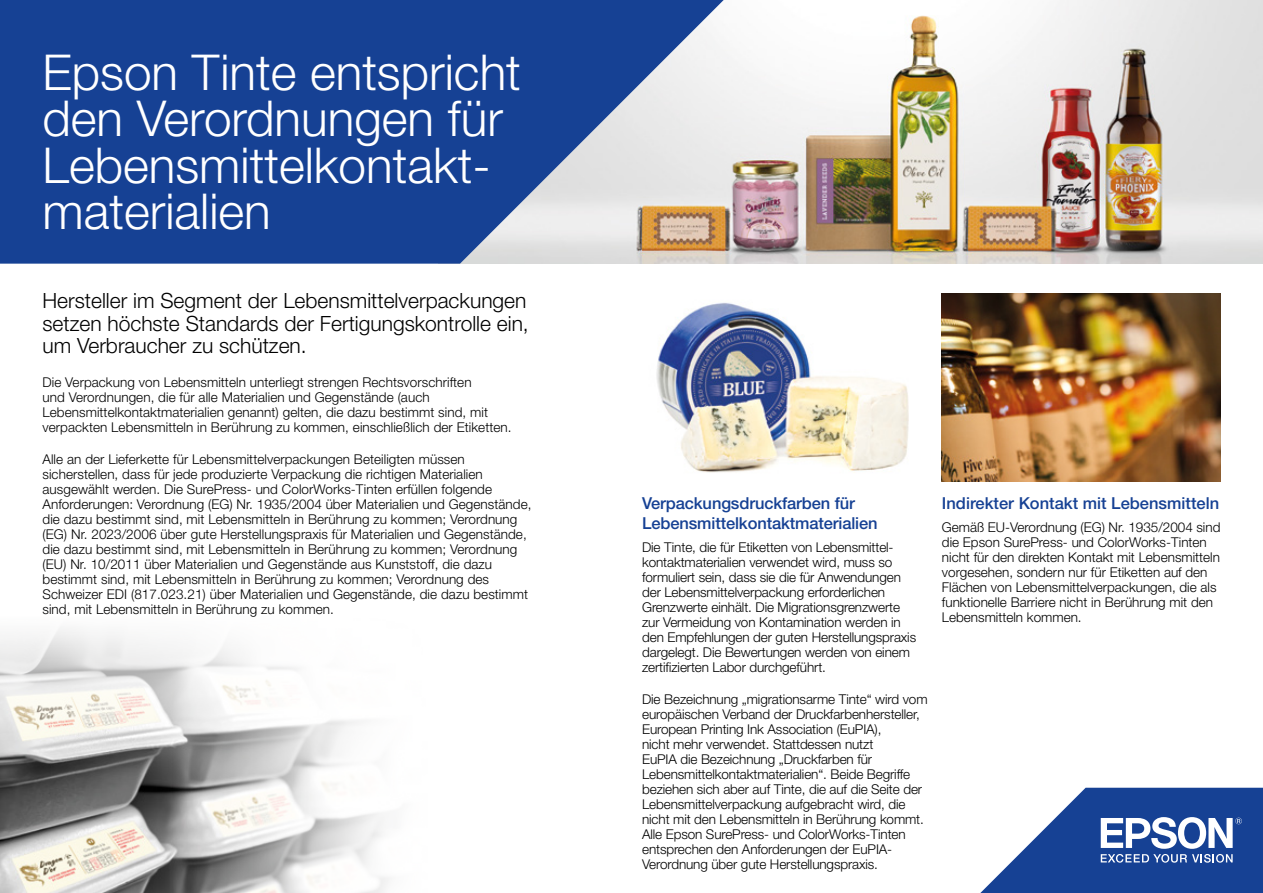
<style>
.page{position:relative;width:1263px;height:893px;background:#fff}
.page>*{position:absolute;margin:0;border:0;box-sizing:border-box;transform-origin:0 0}
.t1{font:300 49.5px/46.5px "Helvetica Neue LT Pro";color:#fff}
.t2{font:300 21px/22.5px "Helvetica Neue LT Pro";color:#000;text-align:justify}
.Brochure_Body_Copy{font:500 16.5px/19.5px "Helvetica Neue LT Pro";letter-spacing:-.01em;color:#164194}
.Brochure_Body_Copy-2{font:300 13.5px/15px "Helvetica Neue LT Pro";color:#000}
</style>
<div class="page">
<img style="left:0;top:628px;width:389px;height:265px">
<img style="left:724px;top:0;width:539px;height:264px">
<svg style="left:0;top:0;width:724px;height:264px;background:#3b5da0"></svg>
<img style="left:656px;top:303px;width:253px;height:170px">
<img style="left:942px;top:293px;width:278px;height:189px">
<svg style="left:980px;top:788px;width:283px;height:105px"></svg>
<p class="t1" style="left:43px;top:48px;width:480px">Epson Tinte entspricht den Verordnungen für<br>Lebensmittelkontakt&shy;materialien</p>
<p class="t2" style="left:43px;top:289px;width:488px">Hersteller im Segment der Lebensmittelverpackungen setzen höchste Standards der Fertigungskontrolle ein, um Verbraucher zu schützen.</p>
<p class="Brochure_Body_Copy-2" style="left:43px;top:374px;width:471px">Die Verpackung von Lebensmitteln unterliegt strengen Rechtsvorschriften<br>und Verordnungen, die für alle Materialien und Gegenstände (auch Lebensmittelkontaktmaterialien genannt) gelten, die dazu bestimmt sind, mit verpackten Lebensmitteln in Berührung zu kommen, einschließlich der Etiketten.</p>
<p class="Brochure_Body_Copy-2" style="left:43px;top:451px;width:490px">Alle an der Lieferkette für Lebensmittelverpackungen Beteiligten müssen sicherstellen, dass für jede produzierte Verpackung die richtigen Materialien ausgewählt werden. Die SurePress- und ColorWorks-Tinten erfüllen folgende Anforderungen: Verordnung (EG) Nr. 1935/2004 über Materialien und Gegenstände, die dazu bestimmt sind, mit Lebensmitteln in Berührung zu kommen; Verordnung (EG) Nr. 2023/2006 über gute Herstellungspraxis für Materialien und Gegenstände, die dazu bestimmt sind, mit Lebensmitteln in Berührung zu kommen; Verordnung (EU) Nr. 10/2011 über Materialien und Gegenstände aus Kunststoff, die dazu bestimmt sind, mit Lebensmitteln in Berührung zu kommen; Verordnung des Schweizer EDI (817.023.21) über Materialien und Gegenstände, die dazu bestimmt sind, mit Lebensmitteln in Berührung zu kommen.</p>
<p class="Brochure_Body_Copy" style="left:642px;top:493px;width:237px">Verpackungsdruckfarben für<br>Lebensmittelkontaktmaterialien</p>
<p class="Brochure_Body_Copy-2" style="left:642px;top:539px;width:276px">Die Tinte, die für Etiketten von Lebensmittel&shy;kontaktmaterialien verwendet wird, muss so formuliert sein, dass sie die für Anwendungen der Lebensmittelverpackung erforderlichen Grenzwerte einhält. Die Migrationsgrenzwerte zur Vermeidung von Kontamination werden in den Empfehlungen der guten Herstellungspraxis dargelegt. Die Bewertungen werden von einem zertifizierten Labor durchgeführt.</p>
<p class="Brochure_Body_Copy-2" style="left:642px;top:691px;width:287px">Die Bezeichnung „migrationsarme Tinte“ wird vom europäischen Verband der Druckfarbenhersteller, European Printing Ink Association (EuPIA),<br>nicht mehr verwendet. Stattdessen nutzt<br>EuPIA die Bezeichnung „Druckfarben für Lebensmittelkontaktmaterialien“. Beide Begriffe beziehen sich aber auf Tinte, die auf die Seite der Lebensmittelverpackung aufgebracht wird, die nicht mit den Lebensmitteln in Berührung kommt.<br>Alle Epson SurePress- und ColorWorks-Tinten entsprechen den Anforderungen der EuPIA-Verordnung über gute Herstellungspraxis.</p>
<p class="Brochure_Body_Copy" style="left:942px;top:493px;width:279px">Indirekter Kontakt mit Lebensmitteln</p>
<p class="Brochure_Body_Copy-2" style="left:942px;top:520px;width:280px">Gemäß EU-Verordnung (EG) Nr. 1935/2004 sind die Epson SurePress- und ColorWorks-Tinten nicht für den direkten Kontakt mit Lebensmitteln vorgesehen, sondern nur für Etiketten auf den Flächen von Lebensmittelverpackungen, die als funktionelle Barriere nicht in Berührung mit den Lebensmitteln kommen.</p>
</div>
